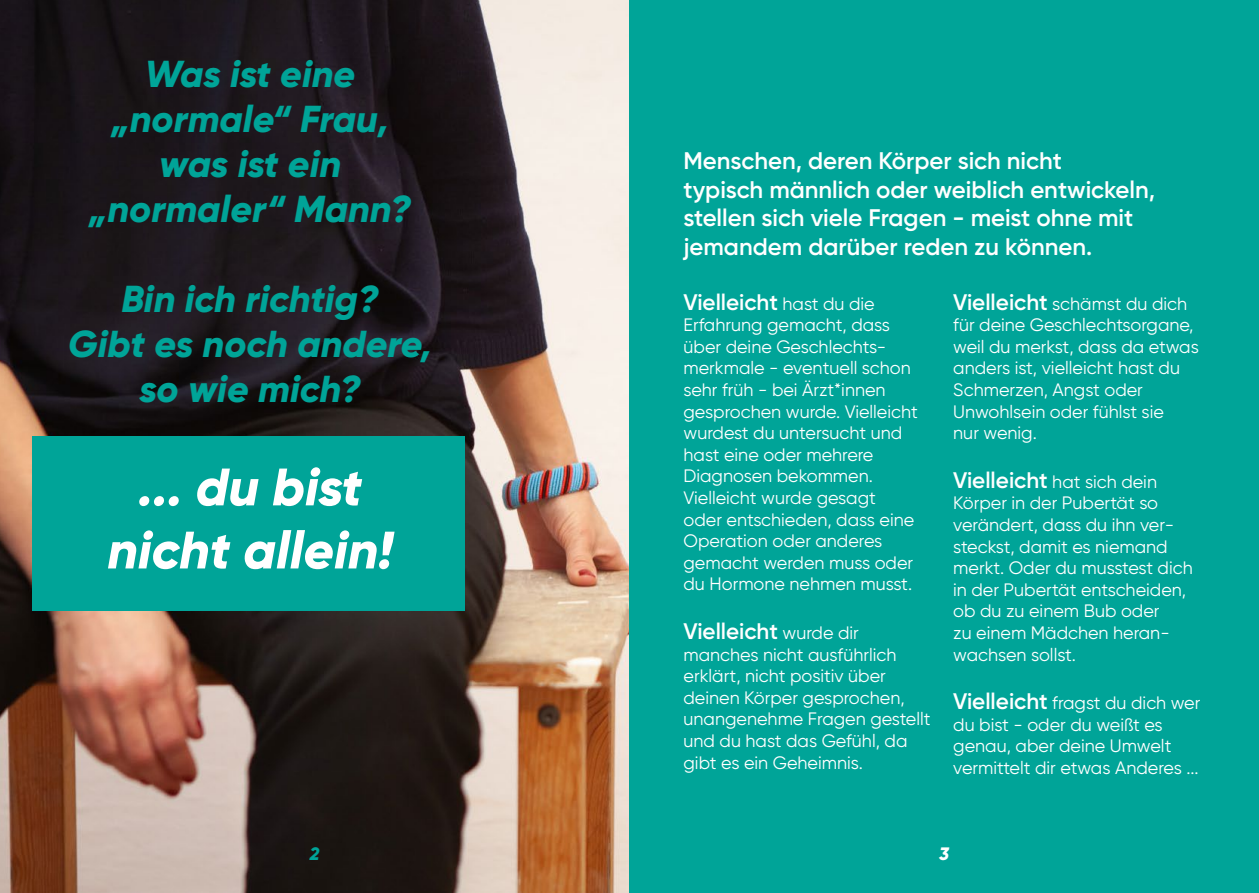
<style>
.page{position:relative;width:1259px;height:893px;background:#fff}
.page>*{position:absolute;margin:0;border:0;box-sizing:border-box;transform-origin:0 0}
.t1{font:italic 600 52.65px/63.2px "Gilroy";color:#fff;text-align:center}
.t2{font:italic 600 37.5px/45px "Gilroy";color:#00a498;text-align:center}
.t3{font:600 24px/28.8px "Gilroy";color:#fff}
.t4{font:600 22.5px "Gilroy";color:#fff}
.t5{font:18px/21.6px "Gilroy";color:#fff}
.t6{font:italic 600 18px "Gilroy";color:#00a498}
.t7{font:italic 600 18px "Gilroy";color:#fff}
.s1{font-weight:400;font-size:18px}
.s2{font-weight:600;font-size:22.5px}
</style>
<div class="page">
<img style="left:0;top:0;width:629px;height:893px">
<div style="left:629px;top:0;width:630px;height:893px;background:#00a498"></div>
<div style="left:32px;top:435px;width:433px;height:175px;background:#00a498"></div>
<h2 class="t2" style="left:89px;top:52px;width:323px">Was ist eine „normale“ Frau, was ist ein „normaler“ Mann?</h2>
<h2 class="t2" style="left:68px;top:277px;width:365px">Bin ich richtig?<br>Gibt es noch andere, so wie mich?</h2>
<h1 class="t1" style="left:107px;top:455px;width:287px">... du bist nicht allein!</h1>
<h3 class="t3" style="left:683px;top:146px;width:473px">Menschen, deren Körper sich nicht<br>typisch männlich oder weiblich entwickeln, stellen sich viele Fragen - meist ohne mit jemandem darüber reden zu können.</h3>
<p class="t4" style="left:683px;top:288px;width:193px">Vielleicht <span class="s1">hast du die</span></p>
<p class="t5" style="left:683px;top:314px;width:236px">Erfahrung gemacht, dass über deine Geschlechts&shy;merkmale - eventuell schon sehr früh - bei Ärzt*innen gesprochen wurde. Vielleicht wurdest du untersucht und hast eine oder mehrere<br>Diagnosen bekommen.<br>Vielleicht wurde gesagt oder entschieden, dass eine<br>Operation oder anderes gemacht werden muss oder du Hormone nehmen musst.</p>
<p class="t4" style="left:683px;top:617px;width:177px">Vielleicht <span class="s1">wurde dir</span></p>
<p class="t5" style="left:683px;top:643px;width:249px">manches nicht ausführlich erklärt, nicht positiv über deinen Körper gesprochen, unangenehme Fragen gestellt und du hast das Gefühl, da gibt es ein Geheimnis.</p>
<p class="t5" style="left:953px;top:292px;width:247px"><span class="s2">Vielleicht</span> schämst du dich für deine Geschlechtsorgane, weil du merkst, dass da etwas anders ist, vielleicht hast du<br>Schmerzen, Angst oder<br>Unwohlsein oder fühlst sie<br>nur wenig.</p>
<p class="t5" style="left:953px;top:471px;width:241px"><span class="s2">Vielleicht</span> hat sich dein<br>Körper in der Pubertät so verändert, dass du ihn ver&shy;steckst, damit es niemand merkt. Oder du musstest dich in der Pubertät entscheiden, ob du zu einem Bub oder<br>zu einem Mädchen heran&shy;wachsen sollst.</p>
<p class="t5" style="left:953px;top:692px;width:249px"><span class="s2">Vielleicht</span> fragst du dich wer du bist - oder du weißt es genau, aber deine Umwelt vermittelt dir etwas Anderes ...</p>
<p class="t6" style="left:310px;top:842px;width:11px">2</p>
<p class="t7" style="left:939px;top:842px;width:11px">3</p>
</div>
